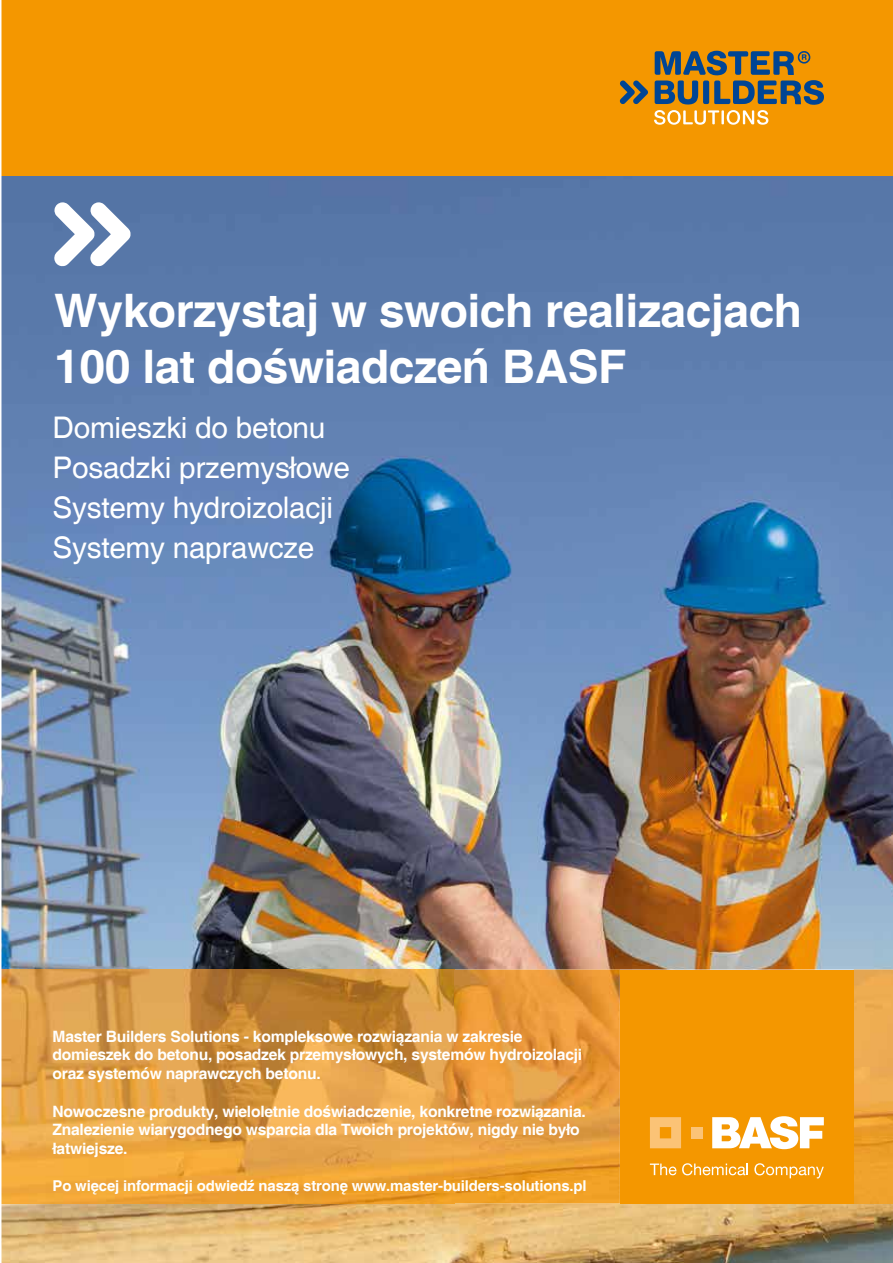
<style>
.page{position:relative;width:893px;height:1263px;background:#fff}
.page>*{position:absolute;margin:0;border:0;box-sizing:border-box;transform-origin:0 0}
.t1{font:700 46.2px/56.7px "Helvetica";letter-spacing:-.01em;color:#fff}
.t2{font:29.85px/40px "Helvetica";letter-spacing:-.01em;color:#fff}
.t3{font:700 15.6px/18.8px "Helvetica";letter-spacing:-.015em;color:#fff}
.t4{font:700 14.85px "Helvetica";letter-spacing:-.01em;color:#fff}
</style>
<div class="page">
<img style="left:1px;top:0;width:892px;height:1263px">
<h1 class="t1" style="left:54px;top:284px;width:749px">Wykorzystaj w swoich realizacjach<br>100 lat doświadczeń BASF</h1>
<h2 class="t2" style="left:53px;top:409px;width:299px">Domieszki do betonu<br>Posadzki przemysłowe<br>Systemy hydroizolacji<br>Systemy naprawcze</h2>
<p class="t3" style="left:53px;top:1027px;width:531px">Master Builders Solutions - kompleksowe rozwiązania w zakresie domieszek do betonu, posadzek przemysłowych, systemów hydroizolacji oraz systemów naprawczych betonu.</p>
<p class="t3" style="left:53px;top:1102px;width:535px">Nowoczesne produkty, wieloletnie doświadczenie, konkretne rozwiązania.<br>Znalezienie wiarygodnego wsparcia dla Twoich projektów, nigdy nie było łatwiejsze.</p>
<p class="t4" style="left:53px;top:1176px;width:535px">Po więcej informacji odwiedź naszą stronę www.master-builders-solutions.pl</p>
</div>
